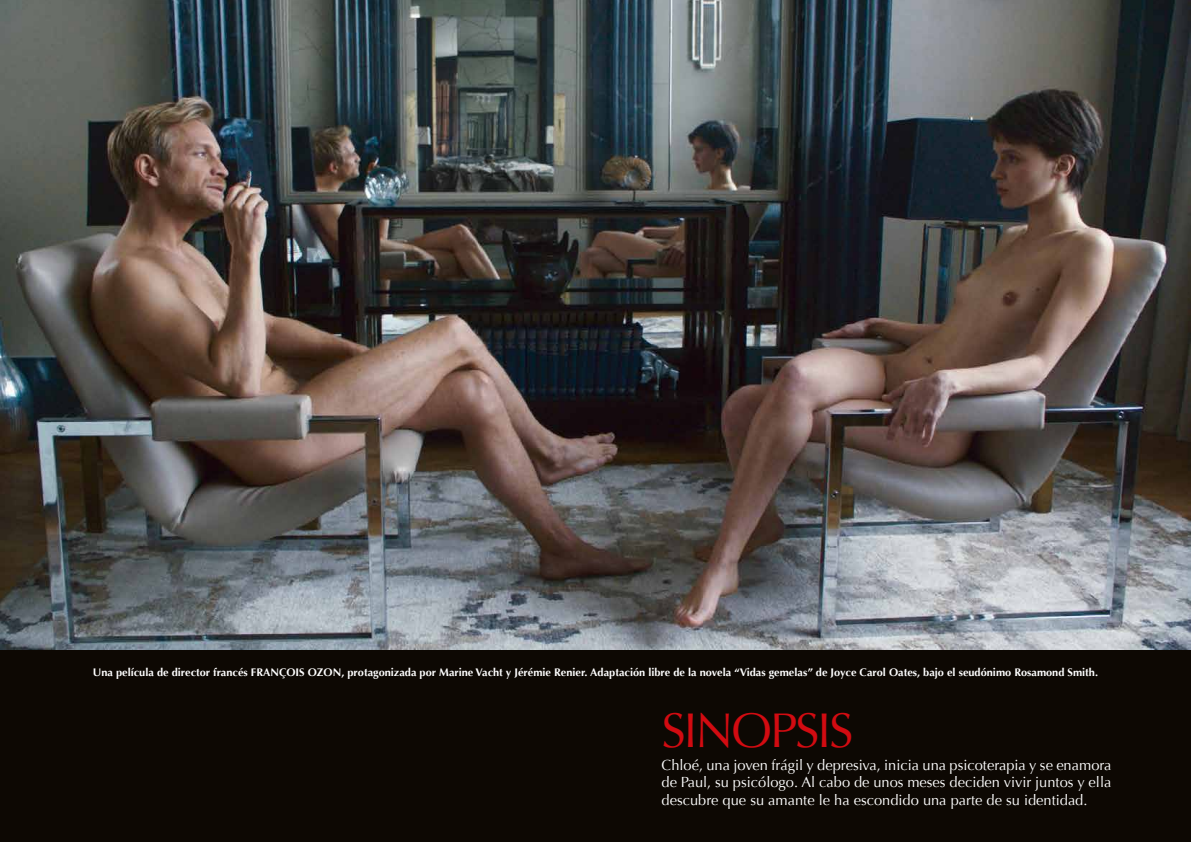
<style>
.page{position:relative;width:1191px;height:842px;background:#fff}
.page>*{position:absolute;margin:0;border:0;box-sizing:border-box;transform-origin:0 0}
.t1{font:48.7px "Optima";letter-spacing:-.04em;color:#d20b11}
.t2{font:14.6px/17.6px "Optima";color:#fff;text-align:justify}
.t3{font:700 11px "Optima";color:#fff}
</style>
<div class="page">
<img style="left:0;top:0;width:1191px;height:651px">
<div style="left:0;top:651px;width:1191px;height:191px;background:#0d0803"></div>
<p class="t3" style="left:93px;top:666px;width:1006px">Una película de director francés FRANÇOIS OZON, protagonizada por Marine Vacht y Jérémie Renier. Adaptación libre de la novela “Vidas gemelas” de Joyce Carol Oates, bajo el seudónimo Rosamond Smith.</p>
<h1 class="t1" style="left:661px;top:703px;width:193px">SINOPSIS</h1>
<p class="t2" style="left:661px;top:756px;width:451px">Chloé, una joven frágil y depresiva, inicia una psicoterapia y se enamora de Paul, su psicólogo. Al cabo de unos meses deciden vivir juntos y ella descubre que su amante le ha escondido una parte de su identidad.</p>
</div>
